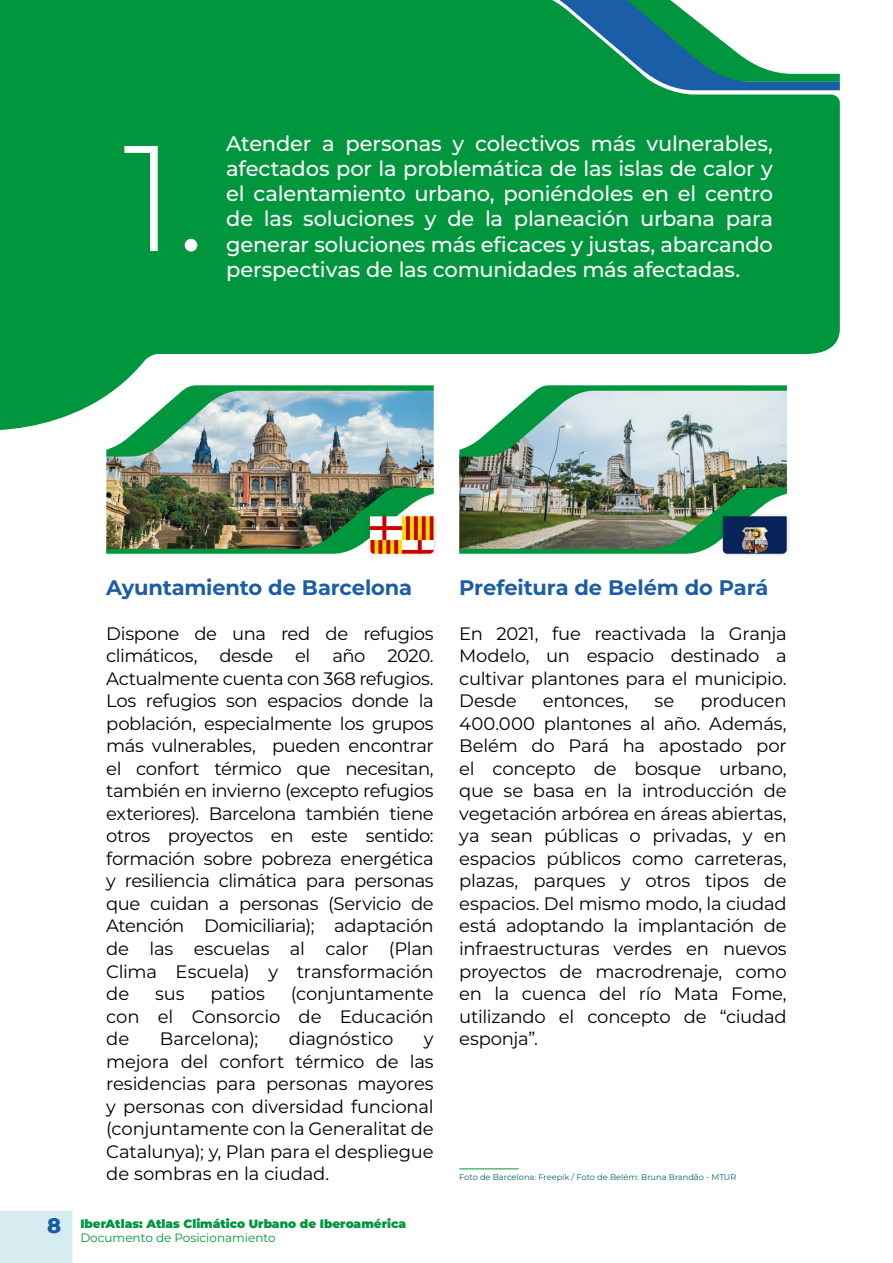
<style>
.page{position:relative;width:893px;height:1263px;background:#fff}
.page>*{position:absolute;margin:0;border:0;box-sizing:border-box;transform-origin:0 0}
.t1{font:300 150px "Montserrat";color:#fff}
.t2{font:500 21px/25.2px "Montserrat";letter-spacing:-.01em;color:#fff;text-align:justify}
.t3{font:700 21px "Montserrat";letter-spacing:-.01em;color:#1b5ea6}
.t4{font:18px/22.5px "Montserrat";letter-spacing:-.01em;color:#000;text-align:justify}
.t5{font:900 12px/14.4px "Montserrat";color:#00963d}
.t6{font:8.25px "Montserrat";color:#00656c}
.s1{font-weight:800;font-size:21px;color:#185ea7}
.s2{font-weight:400}
</style>
<div class="page">
<div style="left:0;top:1211px;width:72px;height:52px;background:#d7ecf0"></div>
<svg style="left:0;top:90px;width:840px;height:340px;background:#1ba151"></svg>
<svg style="left:0;top:0;width:840px;height:90px;background:#219d5e"></svg>
<img style="left:106px;top:385px;width:328px;height:169px">
<img style="left:459px;top:385px;width:328px;height:169px">
<div style="left:365px;top:511px;width:74px;height:47px;background:#000;opacity:.2"></div>
<img style="left:370px;top:516px;width:64px;height:38px">
<div style="left:718px;top:512px;width:73px;height:46px;background:#000;opacity:.2"></div>
<img style="left:723px;top:516px;width:64px;height:38px">
<hr style="left:459px;top:1168px;width:60px;height:1px;background:#00963d">
<h1 class="t1" style="left:123px;top:96px;width:84px">1.</h1>
<p class="t2" style="left:226px;top:130px;width:548px">Atender a personas y colectivos más vulnerables, afectados por la problemática de las islas de calor y el calentamiento urbano, poniéndoles en el centro de las soluciones y de la planeación urbana para generar soluciones más eficaces y justas, abarcando</p>
<p class="t2" style="left:226px;top:256px;width:515px">perspectivas de las comunidades más afectadas.</p>
<p class="t3" style="left:106px;top:572px;width:307px">Ayuntamiento de Barcelona</p>
<p class="t4" style="left:106px;top:622px;width:329px">Dispone de una red de refugios climáticos, desde el año 2020.<br>Actualmente cuenta con 368 refugios.<br>Los refugios son espacios donde la población, especialmente los grupos más vulnerables, pueden encontrar el confort térmico que necesitan, también en invierno (excepto refugios exteriores). Barcelona también tiene otros proyectos en este sentido: formación sobre pobreza energética y resiliencia climática para personas que cuidan a personas (Servicio de Atención Domiciliaria); adaptación de las escuelas al calor (Plan Clima Escuela) y transformación de</p>
<p class="t4" style="left:106px;top:982px;width:329px;text-indent:185px">(conjuntamente con el Consorcio de Educación de</p>
<p class="t4" style="left:155px;top:982px;width:31px">sus</p>
<p class="t4" style="left:211px;top:982px;width:56px">patios</p>
<p class="t4" style="left:160px;top:1027px;width:100px">Barcelona);</p>
<p class="t4" style="left:289px;top:1027px;width:106px">diagnóstico</p>
<p class="t4" style="left:106px;top:1027px;width:329px;text-indent:318px">y mejora del confort térmico de las residencias para personas mayores y personas con diversidad funcional (conjuntamente con la Generalitat de Catalunya); y, Plan para el despliegue de sombras en la ciudad.</p>
<p class="t5" style="left:80px;top:1215px;width:327px;text-indent:-33px"><span class="s1">8</span> IberAtlas: Atlas Climático Urbano de Iberoamérica<br><span class="s2">Documento de Posicionamiento</span></p>
<p class="t3" style="left:459px;top:572px;width:311px">Prefeitura de Belém do Pará</p>
<p class="t4" style="left:459px;top:622px;width:329px">En 2021, fue reactivada la Granja Modelo, un espacio destinado a cultivar plantones para el municipio.<br>Desde</p>
<p class="t4" style="left:459px;top:689px;width:329px;text-indent:241px">producen 400.000 plantones al año. Además, Belém do Pará ha apostado por el concepto de bosque urbano, que se basa en la introducción de vegetación arbórea en áreas abiertas, ya sean públicas o privadas, y en espacios públicos como carreteras, plazas, parques y otros tipos de espacios. Del mismo modo, la ciudad está adoptando la implantación de infraestructuras verdes en nuevos proyectos de macrodrenaje, como en la cuenca del río Mata Fome, utilizando el concepto de “ciudad esponja”.</p>
<p class="t4" style="left:543px;top:689px;width:87px">entonces,</p>
<p class="t4" style="left:655px;top:689px;width:21px">se</p>
<p class="t6" style="left:459px;top:1171px;width:279px">Foto de Barcelona: Freepik / Foto de Belém: Bruna Brandão - MTUR</p>
</div>
